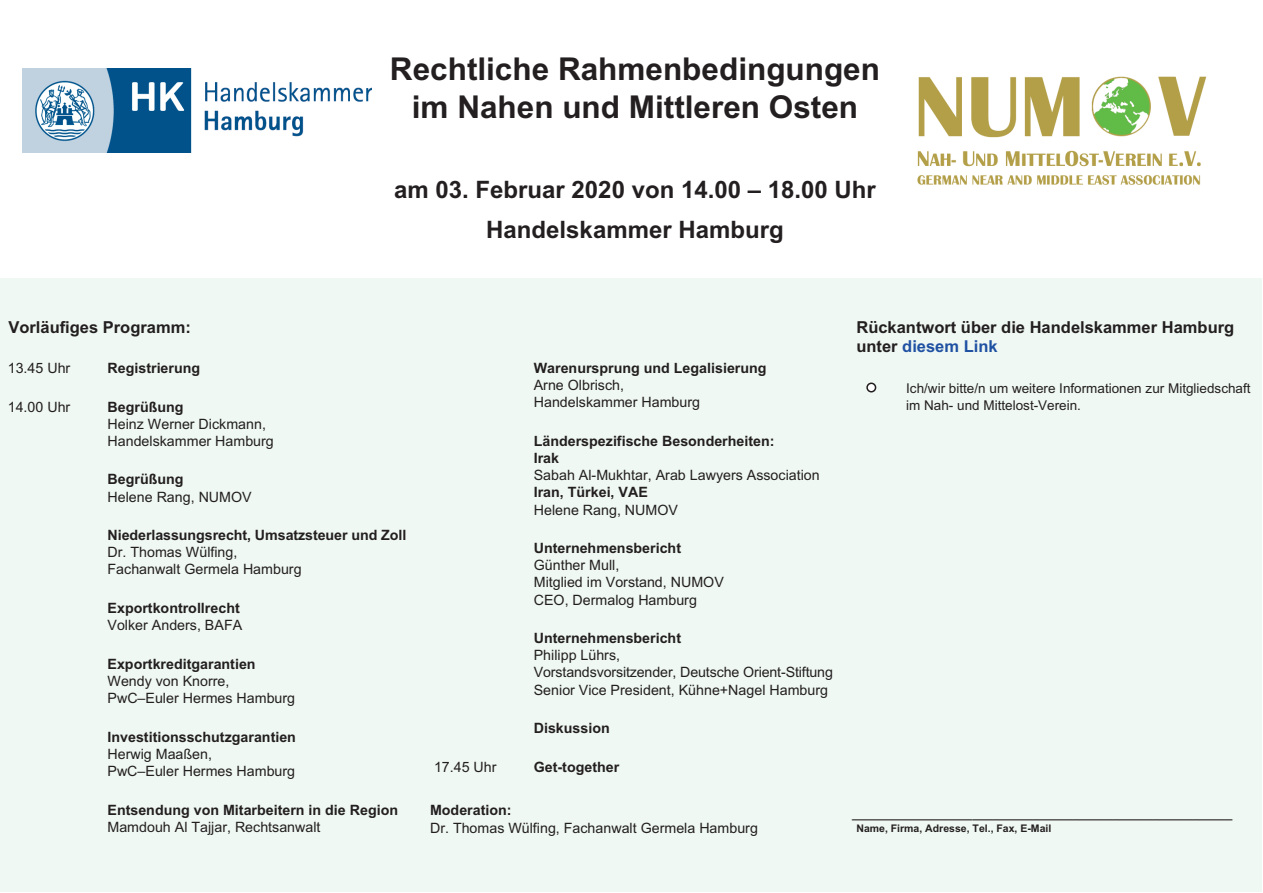
<style>
.page{position:relative;width:1263px;height:893px;background:#fff}
.page>*{position:absolute;margin:0;border:0;box-sizing:border-box;transform-origin:0 0}
.t1{font:700 31.5px/37.5px "Arial";color:#231f20;text-align:center}
.t2{font:700 24px/40.5px "Arial";color:#231f20;text-align:center}
.t3{font:700 16.5px/19.8px "Arial";color:#231f20}
.t4{font:14.25px/17.1px "Arial";color:#231f20}
.t5{font:700 14.25px/17.1px "Arial";color:#231f20}
.t6{font:13.5px/17px "Arial";color:#231f20}
.t7{font:700 12px "Arial";color:#231f20}
.t8{font:700 10.5px "Arial";color:#231f20}
.s1{color:#1f51a3}
</style>
<div class="page">
<div style="left:0;top:278px;width:1261px;height:614px;background:#eff8f2"></div>
<img style="left:22px;top:68px;width:350px;height:85px">
<img style="left:917px;top:76px;width:290px;height:109px">
<svg style="left:866px;top:383px;width:10px;height:9px"></svg>
<h1 class="t1" style="left:390px;top:51px;width:492px">Rechtliche Rahmenbedingungen im Nahen und Mittleren Osten</h1>
<h2 class="t2" style="left:394px;top:169px;width:483px">am 03. Februar 2020 von 14.00 – 18.00 Uhr<br>Handelskammer Hamburg</h2>
<p class="t3" style="left:8px;top:317px;width:184px">Vorläufiges Programm:</p>
<p class="t4" style="left:8px;top:359px;width:64px">13.45 Uhr</p>
<p class="t5" style="left:108px;top:359px;width:94px">Registrierung</p>
<p class="t4" style="left:8px;top:398px;width:64px">14.00 Uhr</p>
<p class="t5" style="left:108px;top:398px;width:77px">Begrüßung</p>
<p class="t4" style="left:108px;top:415px;width:168px">Heinz Werner Dickmann,<br>Handelskammer Hamburg</p>
<p class="t5" style="left:108px;top:471px;width:77px">Begrüßung</p>
<p class="t4" style="left:108px;top:488px;width:146px">Helene Rang, NUMOV</p>
<p class="t5" style="left:108px;top:527px;width:300px">Niederlassungsrecht, Umsatzsteuer und Zoll</p>
<p class="t4" style="left:108px;top:544px;width:196px">Dr. Thomas Wülfing,<br>Fachanwalt Germela Hamburg</p>
<p class="t5" style="left:108px;top:600px;width:134px">Exportkontrollrecht</p>
<p class="t4" style="left:108px;top:617px;width:136px">Volker Anders, BAFA</p>
<p class="t5" style="left:108px;top:655px;width:150px">Exportkreditgarantien</p>
<p class="t4" style="left:108px;top:673px;width:189px">Wendy von Knorre,<br>PwC–Euler Hermes Hamburg</p>
<p class="t5" style="left:108px;top:728px;width:190px">Investitionsschutzgarantien</p>
<p class="t4" style="left:108px;top:745px;width:189px">Herwig Maaßen,<br>PwC–Euler Hermes Hamburg</p>
<p class="t5" style="left:108px;top:801px;width:292px">Entsendung von Mitarbeitern in die Region</p>
<p class="t4" style="left:107px;top:818px;width:215px">Mamdouh Al Tajjar, Rechtsanwalt</p>
<p class="t5" style="left:534px;top:360px;width:234px">Warenursprung und Legalisierung</p>
<p class="t4" style="left:534px;top:377px;width:168px">Arne Olbrisch,<br>Handelskammer Hamburg</p>
<p class="t5" style="left:534px;top:433px;width:242px">Länderspezifische Besonderheiten:<br>Irak</p>
<p class="t4" style="left:534px;top:467px;width:287px">Sabah Al-Mukhtar, Arab Lawyers Association</p>
<p class="t5" style="left:534px;top:484px;width:116px">Iran, Türkei, VAE</p>
<p class="t4" style="left:534px;top:501px;width:146px">Helene Rang, NUMOV</p>
<p class="t5" style="left:534px;top:540px;width:149px">Unternehmensbericht</p>
<p class="t4" style="left:534px;top:557px;width:192px">Günther Mull,<br>Mitglied im Vorstand, NUMOV<br>CEO, Dermalog Hamburg</p>
<p class="t5" style="left:534px;top:630px;width:149px">Unternehmensbericht</p>
<p class="t4" style="left:534px;top:647px;width:301px">Philipp Lührs,<br>Vorstandsvorsitzender, Deutsche Orient-Stiftung<br>Senior Vice President, Kühne+Nagel Hamburg</p>
<p class="t5" style="left:534px;top:720px;width:78px">Diskussion</p>
<p class="t4" style="left:434px;top:759px;width:64px">17.45 Uhr</p>
<p class="t5" style="left:534px;top:759px;width:87px">Get-together</p>
<p class="t5" style="left:430px;top:802px;width:83px">Moderation:</p>
<p class="t4" style="left:430px;top:819px;width:329px">Dr. Thomas Wülfing, Fachanwalt Germela Hamburg</p>
<p class="t3" style="left:856px;top:317px;width:379px">Rückantwort über die Handelskammer Hamburg unter <span class="s1">diesem Link</span></p>
<p class="t6" style="left:906px;top:380px;width:346px">Ich/wir bitte/n um weitere Informationen zur Mitgliedschaft im Nah- und Mittelost-Verein.</p>
<p class="t7" style="left:852px;top:806px;width:382px">_________________________________________________________</p>
<p class="t8" style="left:856px;top:822px;width:196px">Name, Firma, Adresse, Tel., Fax, E-Mail</p>
</div>
